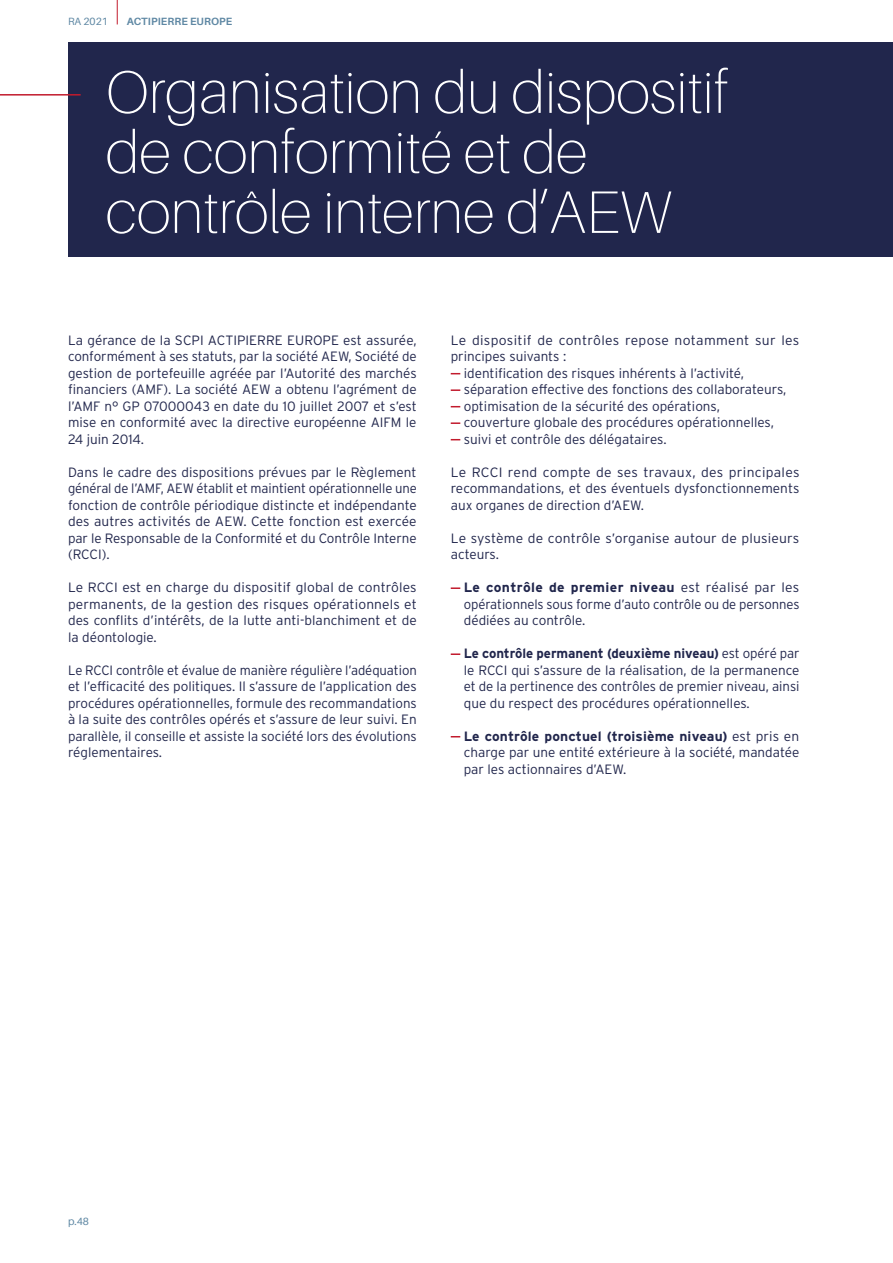
<style>
.page{position:relative;width:893px;height:1263px;background:#fff}
.page>*{position:absolute;margin:0;border:0;box-sizing:border-box;transform-origin:0 0}
.t1{font:100 60px/60px "Aileron";color:#fff}
.t2{font:300 13.5px/16.5px "Interstate";color:#21264c;text-align:justify}
.t3{font:300 13.5px "Interstate";letter-spacing:.025em;color:#21264c}
.t4{font:700 10.5px "Aileron";letter-spacing:.01em;color:#5f88a4}
.t5{font:10.5px "Aileron";color:#5f88a4}
.s1{font-weight:700}
</style>
<div class="page">
<svg style="left:117px;top:0;width:1px;height:24px"></svg>
<svg style="left:451px;top:389px;width:9px;height:2px"></svg>
<svg style="left:451px;top:422px;width:9px;height:2px"></svg>
<svg style="left:451px;top:587px;width:9px;height:2px"></svg>
<svg style="left:451px;top:653px;width:9px;height:2px"></svg>
<div style="left:68px;top:43px;width:825px;height:214px;background:#21264c"></div>
<hr style="left:0;top:94px;width:81px;height:2px;background:#c21b2d">
<p class="t5" style="left:68px;top:16px;width:41px">RA 2021</p>
<p class="t4" style="left:127px;top:16px;width:107px">ACTIPIERRE EUROPE</p>
<h1 class="t1" style="left:106px;top:63px;width:624px">Organisation du dispositif de conformité et de contrôle interne d’AEW</h1>
<p class="t2" style="left:68px;top:331px;width:350px">La gérance de la SCPI ACTIPIERRE EUROPE est assurée, conformément à ses statuts, par la société AEW, Société de gestion de portefeuille agréée par l’Autorité des marchés financiers (AMF). La société AEW a obtenu l’agrément de l’AMF n° GP 07000043 en date du 10 juillet 2007 et s’est mise en conformité avec la directive européenne AIFM le 24 juin 2014.</p>
<p class="t2" style="left:68px;top:463px;width:350px">Dans le cadre des dispositions prévues par le Règlement général de l’AMF, AEW établit et maintient opérationnelle une fonction de contrôle périodique distincte et indépendante des autres activités de AEW. Cette fonction est exercée par le Responsable de la Conformité et du Contrôle Interne (RCCI).</p>
<p class="t2" style="left:68px;top:578px;width:350px">Le RCCI est en charge du dispositif global de contrôles permanents, de la gestion des risques opérationnels et des conflits d’intérêts, de la lutte anti-blanchiment et de la déontologie.</p>
<p class="t2" style="left:68px;top:661px;width:350px">Le RCCI contrôle et évalue de manière régulière l’adéquation et l’efficacité des politiques. Il s’assure de l’application des procédures opérationnelles, formule des recommandations à la suite des contrôles opérés et s’assure de leur suivi. En parallèle, il conseille et assiste la société lors des évolutions réglementaires.</p>
<p class="t3" style="left:451px;top:330px;width:350px">Le dispositif de contrôles repose notamment sur les</p>
<p class="t2" style="left:451px;top:347px;width:117px">principes suivants :</p>
<p class="t2" style="left:464px;top:364px;width:282px">identification des risques inhérents à l’activité,</p>
<p class="t2" style="left:464px;top:380px;width:324px">séparation effective des fonctions des collaborateurs,</p>
<p class="t2" style="left:464px;top:397px;width:258px">optimisation de la sécurité des opérations,</p>
<p class="t2" style="left:464px;top:413px;width:312px">couverture globale des procédures opérationnelles,</p>
<p class="t2" style="left:464px;top:430px;width:204px">suivi et contrôle des délégataires.</p>
<p class="t2" style="left:451px;top:463px;width:350px">Le RCCI rend compte de ses travaux, des principales recommandations, et des éventuels dysfonctionnements aux organes de direction d’AEW.</p>
<p class="t2" style="left:451px;top:529px;width:350px">Le système de contrôle s’organise autour de plusieurs acteurs.</p>
<p class="t2" style="left:464px;top:578px;width:337px"><span class="s1">Le contrôle de premier niveau</span> est réalisé par les opérationnels sous forme d’auto contrôle ou de personnes dédiées au contrôle.</p>
<p class="t2" style="left:464px;top:644px;width:337px"><span class="s1">Le contrôle permanent (deuxième niveau)</span> est opéré par le RCCI qui s’assure de la réalisation, de la permanence et de la pertinence des contrôles de premier niveau, ainsi que du respect des procédures opérationnelles.</p>
<p class="t2" style="left:464px;top:727px;width:337px"><span class="s1">Le contrôle ponctuel (troisième niveau)</span> est pris en charge par une entité extérieure à la société, mandatée par les actionnaires d’AEW.</p>
<p class="t5" style="left:68px;top:1215px;width:22px">p.48</p>
</div>
